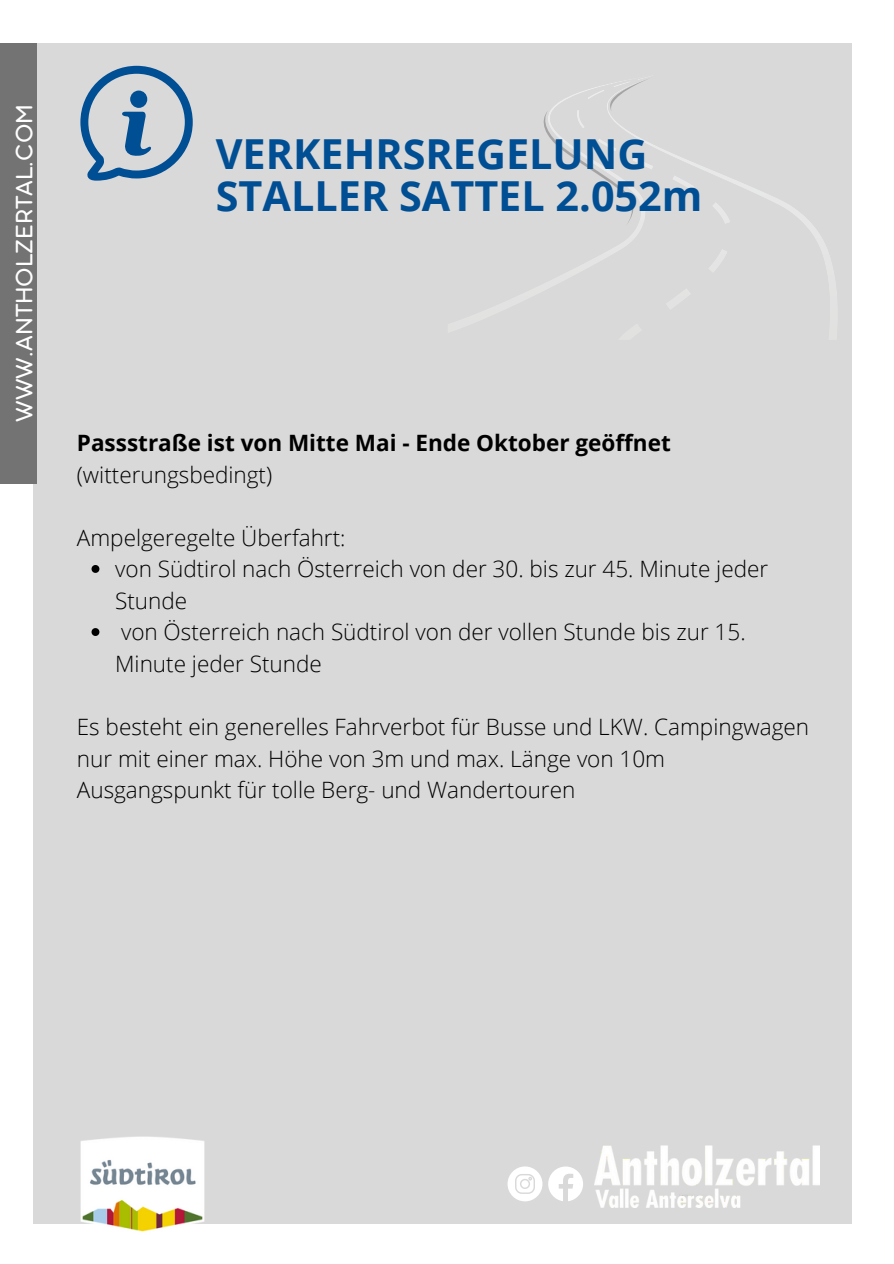
<style>
.page{position:relative;width:894px;height:1264px;background:#fff}
.page>*{position:absolute;margin:0;border:0;box-sizing:border-box;transform-origin:0 0}
.t1{font:700 41.4px "Open Sans";color:#004e93}
.t2{font:25.8px "Aristotelica Pro Tx";color:#fff}
.t3{font:300 22.5px/31.5px "Open Sans";color:#000}
.t4{font:700 22.5px/31.5px "Open Sans";color:#000}
.s1{font-weight:300}
</style>
<div class="page">
<div style="left:33px;top:43px;width:817px;height:1180px;background:#d9d9d9"></div>
<div style="left:0;top:43px;width:37px;height:440px;background:#737373"></div>
<img style="left:594px;top:1145px;width:224px;height:62px">
<svg style="left:91px;top:565px;width:8px;height:8px"></svg>
<svg style="left:91px;top:628px;width:8px;height:8px"></svg>
<svg style="left:563px;top:145px;width:271px;height:130px"></svg>
<svg style="left:543px;top:78px;width:111px;height:148px"></svg>
<img style="left:80px;top:1136px;width:124px;height:96px">
<svg style="left:80px;top:66px;width:113px;height:115px"></svg>
<svg style="left:548px;top:1166px;width:35px;height:35px"></svg>
<svg style="left:507px;top:1166px;width:35px;height:35px"></svg>
<p class="t2" style="left:16px;top:422px;width:319px;rotate:-90deg">WWW.ANTHOLZERTAL.COM</p>
<p class="t1" style="left:216px;top:124px;width:433px">VERKEHRSREGELUNG</p>
<p class="t1" style="left:216px;top:167px;width:488px">STALLER SATTEL 2.052m</p>
<p class="t4" style="left:77px;top:427px;width:595px">Passstraße ist von Mitte Mai - Ende Oktober geöffnet <span class="s1">(witterungsbedingt)</span></p>
<p class="t3" style="left:77px;top:521px;width:270px">Ampelgeregelte Überfahrt:</p>
<p class="t3" style="left:115px;top:553px;width:654px">von Südtirol nach Österreich von der 30. bis zur 45. Minute jeder<br>Stunde</p>
<p class="t3" style="left:115px;top:616px;width:631px">von Österreich nach Südtirol von der vollen Stunde bis zur 15.<br>Minute jeder Stunde</p>
<p class="t3" style="left:77px;top:710px;width:733px">Es besteht ein generelles Fahrverbot für Busse und LKW. Campingwagen nur mit einer max. Höhe von 3m und max. Länge von 10m</p>
<p class="t3" style="left:77px;top:773px;width:500px">Ausgangspunkt für tolle Berg- und Wandertouren</p>
</div>
